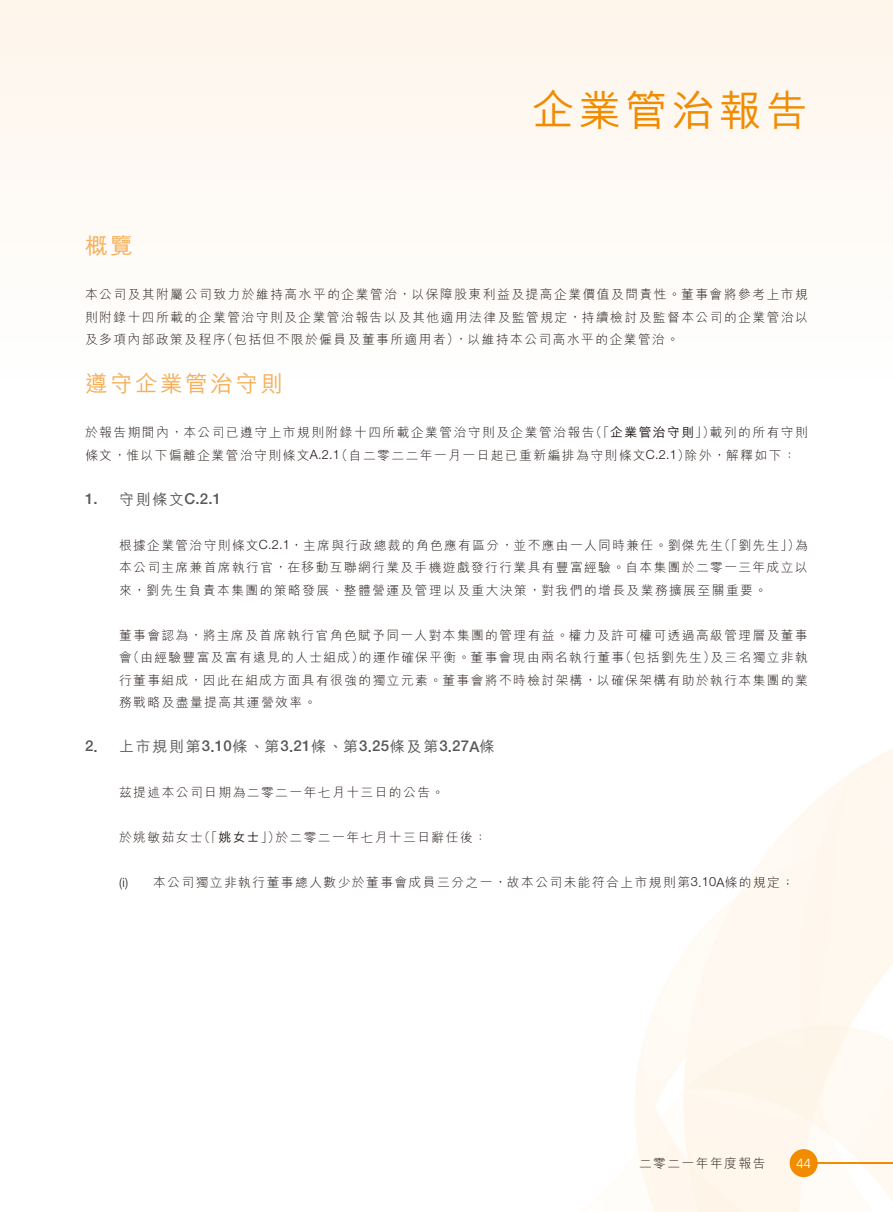
<style>
.page{position:relative;width:893px;height:1212px;background:#fff}
.page>*{position:absolute;margin:0;border:0;box-sizing:border-box;transform-origin:0 0}
.t1{font:500 42px "M Hei HK";letter-spacing:.115em;color:#f18b00}
.t2{font:500 22.5px "M Hei HK";letter-spacing:.115em;color:#f6af59}
.t3{font:500 15px "Helvetica Neue";letter-spacing:.015em;color:#595857}
.t4{font:300 12.75px/22.5px "M Hei HK";letter-spacing:.115em;color:#231916}
.t5{font:500 12.75px "M Hei HK";letter-spacing:.115em;color:#231916}
.t6{font:300 12.75px "Helvetica Neue";color:#231916}
.t7{font:condensed 12.75px "Eurostile";color:#fff}
.s1{font-weight:300}
.s2{font-family:"Helvetica Neue"}
.s3{font-family:"M Hei HK"}
.s4{font-weight:500}
</style>
<div class="page">
<img style="left:635px;top:749px;width:258px;height:463px">
<div style="left:790px;top:1149px;width:28px;height:28px;background:#f18b00;border-radius:50%"></div>
<hr style="left:817px;top:1162px;width:76px;height:2px;background:#f18b00">
<div style="left:0;top:0;width:893px;height:381px;background:#fefaf5"></div>
<h1 class="t1" style="left:532px;top:80px;width:277px">企業管治報告</h1>
<h2 class="t2" style="left:85px;top:229px;width:49px">概覽</h2>
<p class="t4" style="left:85px;top:283px;width:724px">本公司及其附屬公司致力於維持高水平的企業管治，以保障股東利益及提高企業價值及問責性。董事會將參考上市規</p>
<p class="t4" style="left:85px;top:305px;width:724px">則附錄十四所載的企業管治守則及企業管治報告以及其他適用法律及監管規定，持續檢討及監督本公司的企業管治以</p>
<p class="t4" style="left:455px;top:328px;width:226px">，以維持本公司高水平的企業管治。</p>
<p class="t4" style="left:221px;top:328px;width:240px">（包括但不限於僱員及董事所適用者）</p>
<p class="t4" style="left:85px;top:328px;width:142px">及多項內部政策及程序</p>
<h2 class="t2" style="left:85px;top:367px;width:199px">遵守企業管治守則</h2>
<p class="t5" style="left:590px;top:423px;width:127px"><span class="s1">（「</span>企業管治守則<span class="s1">」）</span></p>
<p class="t4" style="left:85px;top:421px;width:511px">於報告期間內，本公司已遵守上市規則附錄十四所載企業管治守則及企業管治報告</p>
<p class="t4" style="left:710px;top:421px;width:100px">載列的所有守則</p>
<p class="t4" style="left:335px;top:443px;width:356px">（自二零二二年一月一日起已重新編排為守則條文<span class="s2">C.2.1</span>）</p>
<p class="t4" style="left:85px;top:443px;width:256px">條文，惟以下偏離企業管治守則條文<span class="s2">A.2.1</span></p>
<p class="t3" style="left:119px;top:490px;width:104px"><span class="s3">守則條文</span>C.2.1</p>
<p class="t4" style="left:685px;top:443px;width:112px">除外，解釋如下：</p>
<p class="t3" style="left:85px;top:490px;width:14px">1.</p>
<p class="t3" style="left:85px;top:737px;width:14px">2.</p>
<p class="t4" style="left:718px;top:533px;width:84px">（「劉先生」）</p>
<p class="t4" style="left:119px;top:533px;width:690px">根據企業管治守則條文<span class="s2">C.2.1</span>，主席與行政總裁的角色應有區分，並不應由一人同時兼任。劉傑先生<br>本公司主席兼首席執行官，在移動互聯網行業及手機遊戲發行行業具有豐富經驗。自本集團於二零一三年成立以來，劉先生負責本集團的策略發展、整體營運及管理以及重大決策，對我們的增長及業務擴展至關重要。</p>
<p class="t4" style="left:119px;top:623px;width:690px;text-align:right">董事會認為，將主席及首席執行官角色賦予同一人對本集團的管理有益。權力及許可權可透過高級管理層及董事及三名獨立非執</p>
<p class="t4" style="left:795px;top:533px;width:14px">為</p>
<p class="t4" style="left:127px;top:646px;width:239px">（由經驗豐富及富有遠見的人士組成）</p>
<p class="t4" style="left:619px;top:646px;width:98px">（包括劉先生）</p>
<p class="t4" style="left:119px;top:646px;width:690px">會<br>行董事組成，因此在組成方面具有很強的獨立元素。董事會將不時檢討架構，以確保架構有助於執行本集團的業務戰略及盡量提高其運營效率。</p>
<p class="t3" style="left:119px;top:737px;width:377px"><span class="s3">上市規則第</span>3.10<span class="s3">條、第</span>3.21<span class="s3">條、第</span>3.25<span class="s3">條及第</span>3.27A<span class="s3">條</span></p>
<p class="t4" style="left:359px;top:646px;width:267px">的運作確保平衡。董事會現由兩名執行董事</p>
<p class="t4" style="left:119px;top:781px;width:327px">茲提述本公司日期為二零二一年七月十三日的公告。</p>
<p class="t4" style="left:275px;top:826px;width:213px">於二零二一年七月十三日辭任後：</p>
<p class="t4" style="left:198px;top:826px;width:84px">（「<span class="s4">姚女士</span>」）</p>
<p class="t4" style="left:119px;top:826px;width:85px">於姚敏茹女士</p>
<p class="t4" style="left:153px;top:871px;width:643px">本公司獨立非執行董事總人數少於董事會成員三分之一，故本公司未能符合上市規則第<span class="s2">3.10A</span>條的規定;</p>
<p class="t6" style="left:119px;top:874px;width:11px">) i(</p>
<p class="t4" style="left:639px;top:1152px;width:128px">二零二一年年度報告</p>
<p class="t7" style="left:796px;top:1155px;width:16px">44</p>
</div>
